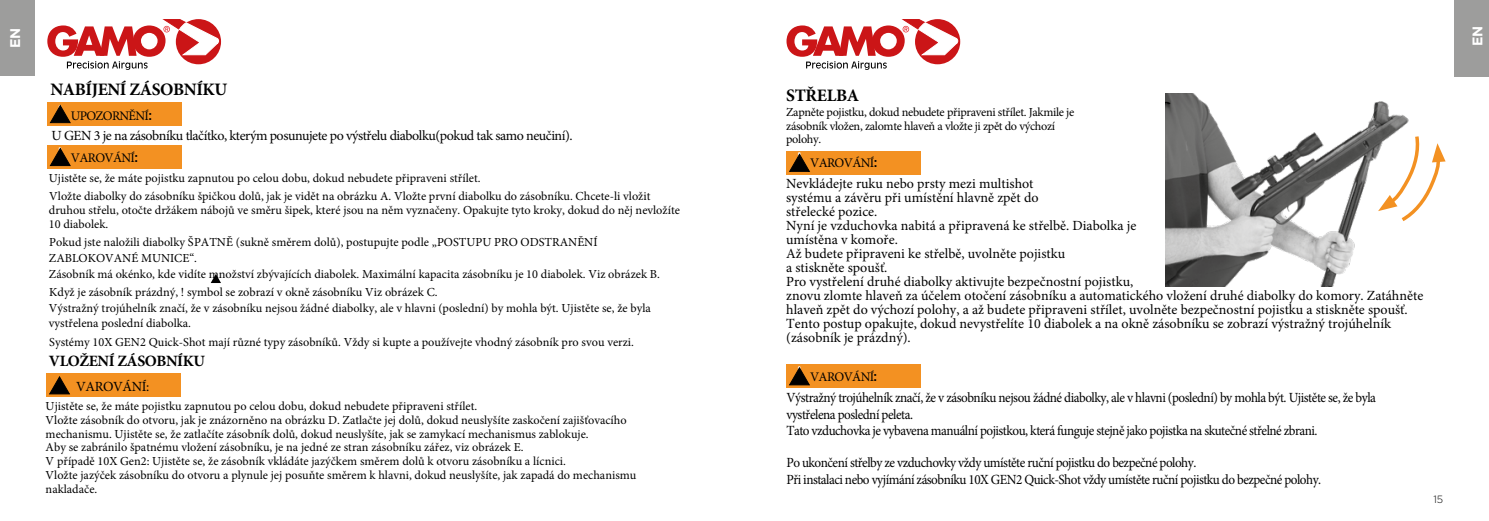
<style>
.page{position:relative;width:1489px;height:521px;background:#fff}
.page>*{position:absolute;margin:0;border:0;box-sizing:border-box;transform-origin:0 0}
.t1{font:700 17.5px "Minion Pro";letter-spacing:-.025em;color:#000}
.t2{font:700 15.75px "Minion Pro";letter-spacing:-.03em;color:#000}
.t3{font:14px/14px "Minion Pro";color:#000}
.t4{font:14px/16.3px "Minion Pro";letter-spacing:-.035em;color:#000;scale:.94 1}
.t5{font:14px "Minion Pro";letter-spacing:-.035em;color:#000}
.t6{font:14px "Minion Pro";letter-spacing:-.03em;color:#000}
.t7{font:700 14px "Gotham";color:#fff}
.t8{font:13.12px "Minion Pro";letter-spacing:-.05em;color:#000}
.t9{font:12.25px/13.8px "Minion Pro";color:#000}
.t10{font:12.25px/13.3px "Minion Pro";letter-spacing:-.025em;color:#000}
.t11{font:300 10.5px "Gotham";color:#000}
.s1{font-family:"Times";font-size:21.53px;color:#fff}
.s2{font-family:"Gotham";font-weight:500}
</style>
<div class="page">
<div style="left:0;top:0;width:35px;height:75px;background:#9d9d9c"></div>
<div style="left:1453px;top:0;width:35px;height:77px;background:#9d9d9c"></div>
<div style="left:47px;top:102px;width:134px;height:24px;background:#f39122"></div>
<svg style="left:49px;top:104px;width:22px;height:20px"></svg>
<div style="left:47px;top:145px;width:134px;height:24px;background:#f39122"></div>
<svg style="left:49px;top:147px;width:22px;height:20px"></svg>
<svg style="left:210px;top:274px;width:11px;height:9px"></svg>
<svg style="left:1415px;top:136px;width:30px;height:77px"></svg>
<img style="left:1165px;top:94px;width:250px;height:193px">
<div style="left:786px;top:151px;width:134px;height:23px;background:#f39122"></div>
<svg style="left:789px;top:153px;width:21px;height:19px"></svg>
<div style="left:786px;top:365px;width:134px;height:23px;background:#f39122"></div>
<svg style="left:788px;top:367px;width:22px;height:19px"></svg>
<svg style="left:47px;top:19px;width:172px;height:51px"></svg>
<svg style="left:915px;top:19px;width:45px;height:45px"></svg>
<svg style="left:786px;top:19px;width:171px;height:51px"></svg>
<div style="left:46px;top:374px;width:135px;height:23px;background:#f39122"></div>
<svg style="left:49px;top:376px;width:21px;height:19px"></svg>
<p class="t7" style="left:7px;top:48px;width:22px;rotate:-90deg">EN</p>
<p class="t7" style="left:1469px;top:46px;width:22px;rotate:-90deg">EN</p>
<h1 class="t1" style="left:50px;top:77px;width:178px">NABÍJENÍ ZÁSOBNÍKU</h1>
<p class="t5" style="left:51px;top:126px;width:522px">U GEN 3 je na zásobníku tlačítko, kterým posunujete po výstřelu diabolku(pokud tak samo neučiní).</p>
<h1 class="t1" style="left:786px;top:83px;width:75px">STŘELBA</h1>
<p class="t10" style="left:786px;top:106px;width:290px">Zapněte pojistku, dokud nebudete připraveni střílet. Jakmile je zásobník vložen, zalomte hlaveň a vložte ji zpět do výchozí polohy.</p>
<p class="t3" style="left:786px;top:177px;width:638px">Nevkládejte ruku nebo prsty mezi multishot<br>systému a závěru při umístění hlavně zpět do<br>střelecké pozice.<br>Nyní je vzduchovka nabitá a připravená ke střelbě. Diabolka je<br>umístěna v komoře.<br>Až budete připraveni ke střelbě, uvolněte pojistku<br>a stiskněte spoušť.<br>Pro vystřelení druhé diabolky aktivujte bezpečnostní pojistku,<br>znovu zlomte hlaveň za účelem otočení zásobníku a automatického vložení druhé diabolky do komory. Zatáhněte hlaveň zpět do výchozí polohy, a až budete připraveni střílet, uvolněte bezpečnostní pojistku a stiskněte spoušť.<br>Tento postup opakujte, dokud nevystřelíte 10 diabolek a na okně zásobníku se zobrazí výstražný trojúhelník (zásobník je prázdný).</p>
<p class="t8" style="left:56px;top:107px;width:97px"><span class="s1">!</span> UPOZORNĚNÍ<span class="s2">:</span></p>
<p class="t8" style="left:56px;top:149px;width:83px"><span class="s1">!</span> VAROVÁNÍ<span class="s2">:</span></p>
<p class="t8" style="left:795px;top:154px;width:83px"><span class="s1">!</span> VAROVÁNÍ<span class="s2">:</span></p>
<p class="t9" style="left:49px;top:169px;width:603px;line-height:18px">Ujistěte se, že máte pojistku zapnutou po celou dobu, dokud nebudete připraveni střílet.<br>Vložte diabolky do zásobníku špičkou dolů, jak je vidět na obrázku A. Vložte první diabolku do zásobníku. Chcete-li vložit</p>
<p class="t9" style="left:49px;top:203px;width:632px">druhou střelu, otočte držákem nábojů ve směru šipek, které jsou na něm vyznačeny. Opakujte tyto kroky, dokud do něj nevložíte<br>10 diabolek.</p>
<p class="t9" style="left:49px;top:234px;width:612px;line-height:15.9px">Pokud jste naložili diabolky ŠPATNĚ (sukně směrem dolů), postupujte podle „POSTUPU PRO ODSTRANĚNÍ<br>ZABLOKOVANÉ MUNICE“.<br>Zásobník má okénko, kde vidíte množství zbývajících diabolek. Maximální kapacita zásobníku je 10 diabolek. Viz obrázek B.</p>
<p class="t9" style="left:49px;top:284px;width:603px;line-height:15.9px">Když je zásobník prázdný, ! symbol se zobrazí v okně zásobníku Viz obrázek C.<br>Výstražný trojúhelník značí, že v zásobníku nejsou žádné diabolky, ale v hlavni (poslední) by mohla být. Ujistěte se, že byla vystřelena poslední diabolka.</p>
<p class="t9" style="left:49px;top:335px;width:586px">Systémy 10X GEN2 Quick-Shot mají různé typy zásobníků. Vždy si kupte a používejte vhodný zásobník pro svou verzi.</p>
<p class="t2" style="left:49px;top:350px;width:157px">VLOŽENÍ ZÁSOBNÍKU</p>
<p class="t8" style="left:795px;top:368px;width:83px"><span class="s1">!</span> VAROVÁNÍ<span class="s2">:</span></p>
<p class="t6" style="left:76px;top:377px;width:75px">VAROVÁNÍ:</p>
<p class="t4" style="left:786px;top:390px;width:628px">Výstražný trojúhelník značí, že v zásobníku nejsou žádné diabolky, ale v hlavni (poslední) by mohla být. Ujistěte se, že byla vystřelena poslední peleta.<br>Tato vzduchovka je vybavena manuální pojistkou, která funguje stejně jako pojistka na skutečné střelné zbrani.</p>
<p class="t4" style="left:786px;top:455px;width:570px">Po ukončení střelby ze vzduchovky vždy umístěte ruční pojistku do bezpečné polohy.<br>Při instalaci nebo vyjímání zásobníku 10X GEN2 Quick-Shot vždy umístěte ruční pojistku do bezpečné polohy.</p>
<p class="t9" style="left:46px;top:399px;width:592px">Ujistěte se, že máte pojistku zapnutou po celou dobu, dokud nebudete připraveni střílet.<br>Vložte zásobník do otvoru, jak je znázorněno na obrázku D. Zatlačte jej dolů, dokud neuslyšíte zaskočení zajišťovacího mechanismu. Ujistěte se, že zatlačíte zásobník dolů, dokud neuslyšíte, jak se zamykací mechanismus zablokuje.<br>Aby se zabránilo špatnému vložení zásobníku, je na jedné ze stran zásobníku zářez, viz obrázek E.<br>V případě 10X Gen2: Ujistěte se, že zásobník vkládáte jazýčkem směrem dolů k otvoru zásobníku a lícnici.<br>Vložte jazýček zásobníku do otvoru a plynule jej posuňte směrem k hlavni, dokud neuslyšíte, jak zapadá do mechanismu nakladače.</p>
<p class="t11" style="left:1433px;top:494px;width:11px">15</p>
</div>
